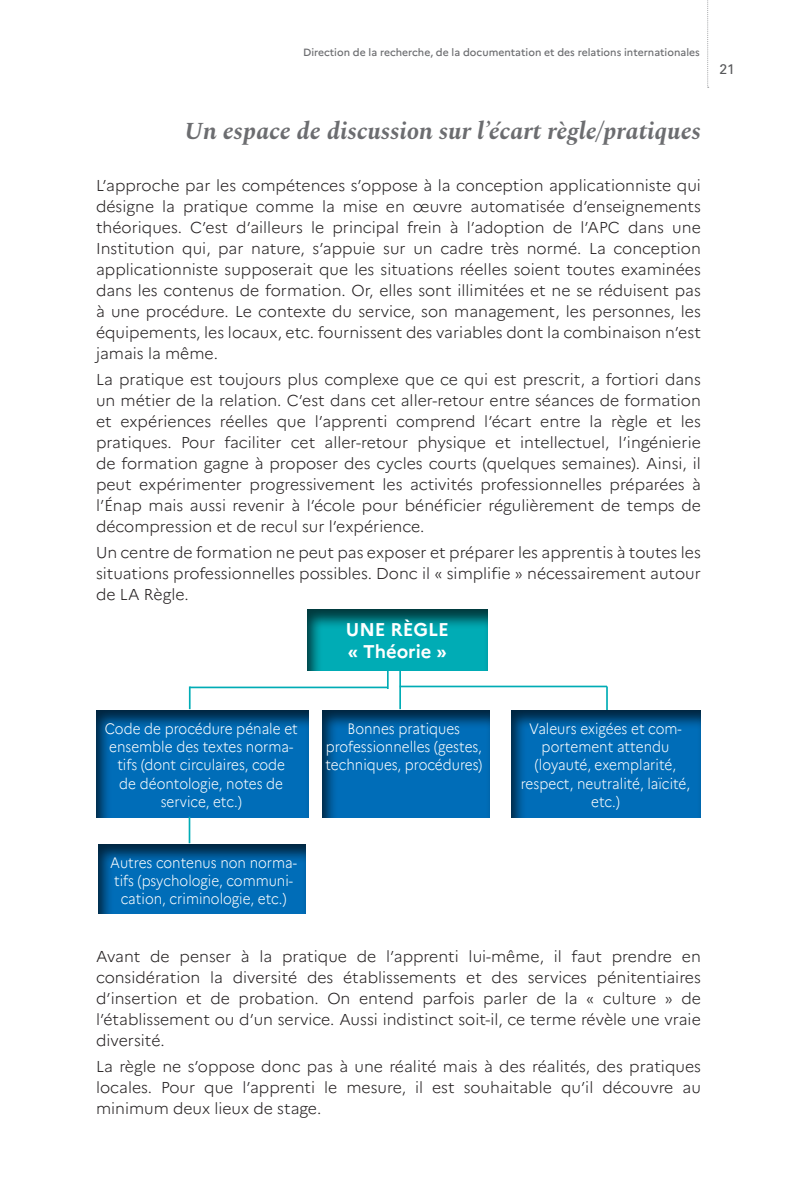
<style>
.page{position:relative;width:794px;height:1191px;background:#fff}
.page>*{position:absolute;margin:0;border:0;box-sizing:border-box;transform-origin:0 0}
.t1{font:italic 700 24.5px "Spectral";color:#6c6d70}
.t2{font:700 18.38px/22.1px "Marianne";color:#fff}
.t3{font:300 15.75px/21px "Marianne";color:#231f20;text-align:justify}
.t4{font:300 15.05px/18px "Marianne";color:#fff;text-align:center;scale:.9 1}
.t5{font:14px "Univers";color:#57585a}
.t6{font:500 10.5px "Marianne";color:#6c6d70}
</style>
<div class="page">
<svg style="left:707px;top:0;width:1px;height:88px"></svg>
<hr style="left:606px;top:686px;width:2px;height:27px;background:#00acb5">
<div style="left:305px;top:607px;width:183px;height:65px;background:#231f20;opacity:.75"></div>
<div style="left:94px;top:708px;width:215px;height:110px;background:#231f20;opacity:.75"></div>
<div style="left:319px;top:708px;width:172px;height:110px;background:#231f20;opacity:.75"></div>
<div style="left:509px;top:708px;width:192px;height:110px;background:#231f20;opacity:.75"></div>
<div style="left:96px;top:842px;width:210px;height:72px;background:#231f20;opacity:.75"></div>
<svg style="left:387px;top:671px;width:2px;height:18px"></svg>
<hr style="left:190px;top:686px;width:198px;height:2px;background:#00acb5">
<hr style="left:189px;top:686px;width:2px;height:23px;background:#00acb5">
<svg style="left:189px;top:816px;width:1px;height:27px"></svg>
<hr style="left:399px;top:671px;width:2px;height:38px;background:#00acb5">
<hr style="left:400px;top:685px;width:207px;height:2px;background:#00acb5">
<p class="t6" style="left:303px;top:46px;width:398px">Direction de la recherche, de la documentation et des relations internationales</p>
<h1 class="t1" style="left:185px;top:113px;width:518px">Un espace de discussion sur l’écart règle/pratiques</h1>
<p class="t3" style="left:96px;top:175px;width:606px">L’approche par les compétences s’oppose à la conception applicationniste qui désigne la pratique comme la mise en œuvre automatisée d’enseignements théoriques. C’est d’ailleurs le principal frein à l’adoption de l’APC dans une Institution qui, par nature, s’appuie sur un cadre très normé. La conception applicationniste supposerait que les situations réelles soient toutes examinées dans les contenus de formation. Or, elles sont illimitées et ne se réduisent pas à une procédure. Le contexte du service, son management, les personnes, les équipements, les locaux, etc. fournissent des variables dont la combinaison n’est jamais la même.</p>
<p class="t3" style="left:96px;top:368px;width:606px">La pratique est toujours plus complexe que ce qui est prescrit, a fortiori dans un métier de la relation. C’est dans cet aller-retour entre séances de formation et expériences réelles que l’apprenti comprend l’écart entre la règle et les pratiques. Pour faciliter cet aller-retour physique et intellectuel, l’ingénierie de formation gagne à proposer des cycles courts (quelques semaines). Ainsi, il peut expérimenter progressivement les activités professionnelles préparées à l’Énap mais aussi revenir à l’école pour bénéficier régulièrement de temps de décompression et de recul sur l’expérience.</p>
<p class="t3" style="left:96px;top:541px;width:606px">Un centre de formation ne peut pas exposer et préparer les apprentis à toutes les situations professionnelles possibles. Donc il « simplifie » nécessairement autour de LA Règle.</p>
<p class="t2" style="left:346px;top:618px;width:104px">UNE RÈGLE « Théorie »</p>
<p class="t5" style="left:719px;top:61px;width:17px">21</p>
<p class="t4" style="left:105px;top:720px;width:216px">Code de procédure pénale et ensemble des textes norma&shy;tifs (dont circulaires, code<br>de déontologie, notes de service, etc.)</p>
<p class="t4" style="left:325px;top:720px;width:176px">Bonnes pratiques professionnelles (gestes, techniques, procédures)</p>
<p class="t4" style="left:521px;top:720px;width:190px">Valeurs exigées et com&shy;portement attendu (loyauté, exemplarité, respect, neutralité, laïcité, etc.)</p>
<p class="t4" style="left:110px;top:854px;width:209px">Autres contenus non norma&shy;tifs (psychologie, communi&shy;cation, criminologie, etc.)</p>
<p class="t3" style="left:96px;top:945px;width:606px">Avant de penser à la pratique de l’apprenti lui-même, il faut prendre en considération la diversité des établissements et des services pénitentiaires d’insertion et de probation. On entend parfois parler de la « culture » de l’établissement ou d’un service. Aussi indistinct soit-il, ce terme révèle une vraie diversité.</p>
<p class="t3" style="left:96px;top:1055px;width:606px">La règle ne s’oppose donc pas à une réalité mais à des réalités, des pratiques locales. Pour que l’apprenti le mesure, il est souhaitable qu’il découvre au minimum deux lieux de stage.</p>
</div>
